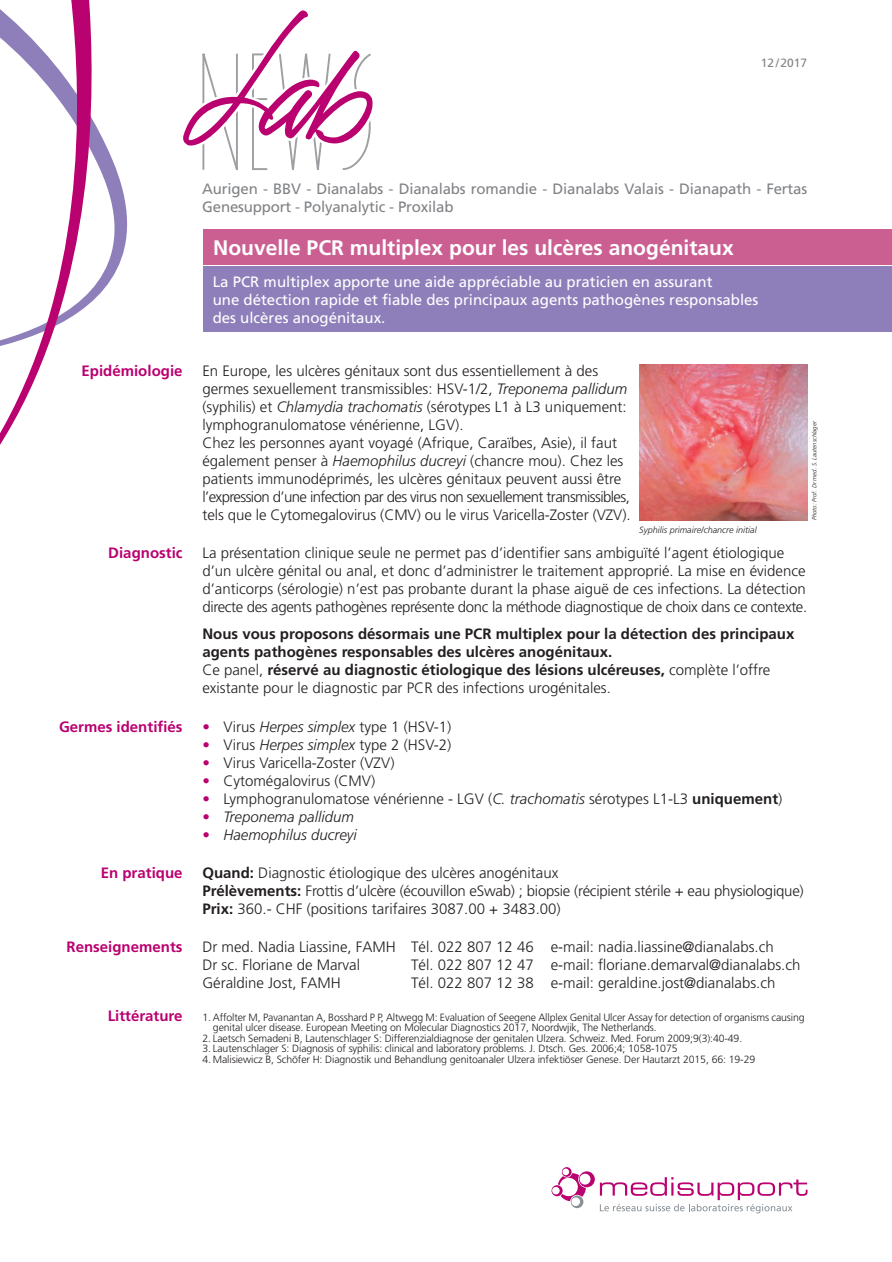
<style>
.page{position:relative;width:892px;height:1262px;background:#fff}
.page>*{position:absolute;margin:0;border:0;box-sizing:border-box;transform-origin:0 0}
.t1{font:700 21px "Frutiger LT Std";color:#fff}
.t2{font:300 15px/18px "Frutiger LT Std";color:#231f20}
.t3{font:700 15px/18px "Frutiger LT Std";color:#231f20}
.t4{font:15px/18px "Frutiger LT Std";color:#fff}
.t5{font:15px/18px "Frutiger LT Std";letter-spacing:-.01em;color:#808285}
.t6{font:700 15px "Frutiger LT Std";color:#ba0170}
.t7{font:italic 300 15px "Frutiger LT Std";color:#231f20}
.t8{font:12px "Frutiger LT Std";color:#808285}
.t9{font:300 10.5px/10.5px "Frutiger LT Std";letter-spacing:-.01em;color:#231f20}
.t10{font:italic 300 9px "Frutiger LT Std";color:#231f20}
.t11{font:italic 300 6px "Frutiger LT Std";color:#231f20}
.s1{font-style:italic}
.s2{font-weight:300}
.s3{color:#ba0170}
.s4{font-weight:700}
.s5{font-style:normal;color:#ba0170}
</style>
<div class="page">
<div style="left:203px;top:229px;width:688px;height:35px;background:#cb5f92"></div>
<div style="left:203px;top:266px;width:688px;height:66px;background:#8e7fbb"></div>
<svg style="left:551px;top:1167px;width:256px;height:46px"></svg>
<img style="left:639px;top:365px;width:168px;height:155px">
<svg style="left:193px;top:10px;width:180px;height:160px"></svg>
<svg style="left:0;top:0;width:190px;height:445px"></svg>
<p class="t8" style="left:760px;top:55px;width:48px">12 / 2017</p>
<p class="t5" style="left:202px;top:179px;width:606px">Aurigen - BBV - Dianalabs - Dianalabs romandie - Dianalabs Valais - Dianapath - Fertas<br>Genesupport - Polyanalytic - Proxilab</p>
<h1 class="t1" style="left:213px;top:235px;width:522px">Nouvelle PCR multiplex pour les ulcères anogénitaux</h1>
<p class="t6" style="left:82px;top:362px;width:102px">Epidémiologie</p>
<p class="t6" style="left:108px;top:544px;width:76px">Diagnostic</p>
<p class="t4" style="left:213px;top:272px;width:547px">La PCR multiplex apporte une aide appréciable au praticien en assurant<br>une détection rapide et fiable des principaux agents pathogènes responsables des ulcères anogénitaux.</p>
<p class="t2" style="left:202px;top:362px;width:429px">En Europe, les ulcères génitaux sont dus essentiellement à des germes sexuellement transmissibles: HSV-1/2, <span class="s1">Treponema pallidum </span>(syphilis) et <span class="s1">Chlamydia trachomatis</span> (sérotypes L1 à L3 uniquement: lymphogranulomatose vénérienne, LGV).<br>Chez les personnes ayant voyagé (Afrique, Caraïbes, Asie), il faut également penser à <span class="s1">Haemophilus ducreyi</span> (chancre mou). Chez les patients immunodéprimés, les ulcères génitaux peuvent aussi être l’expression d’une infection par des virus non sexuellement transmissibles, tels que le Cytomegalovirus (CMV) ou le virus Varicella-Zoster (VZV).</p>
<p class="t10" style="left:639px;top:524px;width:119px">Syphilis primaire/chancre initial</p>
<p class="t11" style="left:810px;top:520px;width:101px;rotate:-90deg">Photo: Prof. Dr med. S. Lautenschlager</p>
<p class="t2" style="left:202px;top:544px;width:606px">La présentation clinique seule ne permet pas d’identifier sans ambiguïté l’agent étiologique d’un ulcère génital ou anal, et donc d’administrer le traitement approprié. La mise en évidence d’anticorps (sérologie) n’est pas probante durant la phase aiguë de ces infections. La détection directe des agents pathogènes représente donc la méthode diagnostique de choix dans ce contexte.</p>
<p class="t3" style="left:202px;top:625px;width:593px">Nous vous proposons désormais une PCR multiplex pour la détection des principaux agents pathogènes responsables des ulcères anogénitaux.<br><span class="s2">Ce panel,</span> réservé au diagnostic étiologique des lésions ulcéreuses, <span class="s2">complète l’offre existante pour le diagnostic par PCR des infections urogénitales.</span></p>
<p class="t6" style="left:59px;top:717px;width:125px">Germes identifiés</p>
<p class="t2" style="left:202px;top:717px;width:250px"><span class="s3">•</span> Virus <span class="s1">Herpes simplex</span> type 1 (HSV-1)</p>
<p class="t2" style="left:202px;top:735px;width:250px"><span class="s3">•</span> Virus <span class="s1">Herpes simplex</span> type 2 (HSV-2)</p>
<p class="t2" style="left:202px;top:753px;width:193px"><span class="s3">•</span> Virus Varicella-Zoster (VZV)</p>
<p class="t2" style="left:202px;top:771px;width:174px"><span class="s3">•</span> Cytomégalovirus (CMV)</p>
<p class="t2" style="left:202px;top:789px;width:581px"><span class="s3">•</span> Lymphogranulomatose vénérienne - LGV (<span class="s1">C. trachomatis</span> sérotypes L1-L3 <span class="s4">uniquement</span>)</p>
<p class="t7" style="left:202px;top:807px;width:153px"><span class="s5">•</span> Treponema pallidum</p>
<p class="t7" style="left:202px;top:825px;width:156px"><span class="s5">•</span> Haemophilus ducreyi</p>
<p class="t6" style="left:101px;top:863px;width:83px">En pratique</p>
<p class="t2" style="left:202px;top:863px;width:602px"><span class="s4">Quand:</span> Diagnostic étiologique des ulcères anogénitaux<br><span class="s4">Prélèvements:</span> Frottis d’ulcère (écouvillon eSwab) ; biopsie (récipient stérile + eau physiologique)<br><span class="s4">Prix:</span> 360.- CHF (positions tarifaires 3087.00 + 3483.00)</p>
<p class="t6" style="left:67px;top:937px;width:117px">Renseignements</p>
<p class="t2" style="left:202px;top:937px;width:572px">Dr med. Nadia Liassine, FAMH Tél. 022 807 12 46 e-mail: nadia.liassine@dianalabs.ch<br>Dr sc. Floriane de Marval</p>
<p class="t2" style="left:411px;top:955px;width:391px">Tél. 022 807 12 47 e-mail: floriane.demarval@dianalabs.ch</p>
<p class="t6" style="left:108px;top:1006px;width:76px">Littérature</p>
<p class="t2" style="left:202px;top:973px;width:140px">Géraldine Jost, FAMH</p>
<p class="t2" style="left:411px;top:973px;width:366px">Tél. 022 807 12 38 e-mail: geraldine.jost@dianalabs.ch</p>
<p class="t9" style="left:213px;top:1011px;width:593px;text-indent:-10px">1. Affolter M, Pavanantan A, Bosshard P P, Altwegg M: Evaluation of Seegene Allplex Genital Ulcer Assay for detection of organisms causing genital ulcer disease. European Meeting on Molecular Diagnostics 2017, Noordwjik, The Netherlands.</p>
<p class="t9" style="left:202px;top:1032px;width:541px">2. Laetsch Semadeni B, Lautenschlager S: Differenzialdiagnose der genitalen Ulzera. Schweiz. Med. Forum 2009;9(3):40-49.</p>
<p class="t9" style="left:202px;top:1043px;width:476px">3. Lautenschlager S: Diagnosis of syphilis: clinical and laboratory problems. J. Dtsch. Ges. 2006;4; 1058-1075</p>
<p class="t9" style="left:202px;top:1053px;width:554px">4. Malisiewicz B, Schöfer H: Diagnostik und Behandlung genitoanaler Ulzera infektiöser Genese. Der Hautarzt 2015, 66: 19-29</p>
</div>
